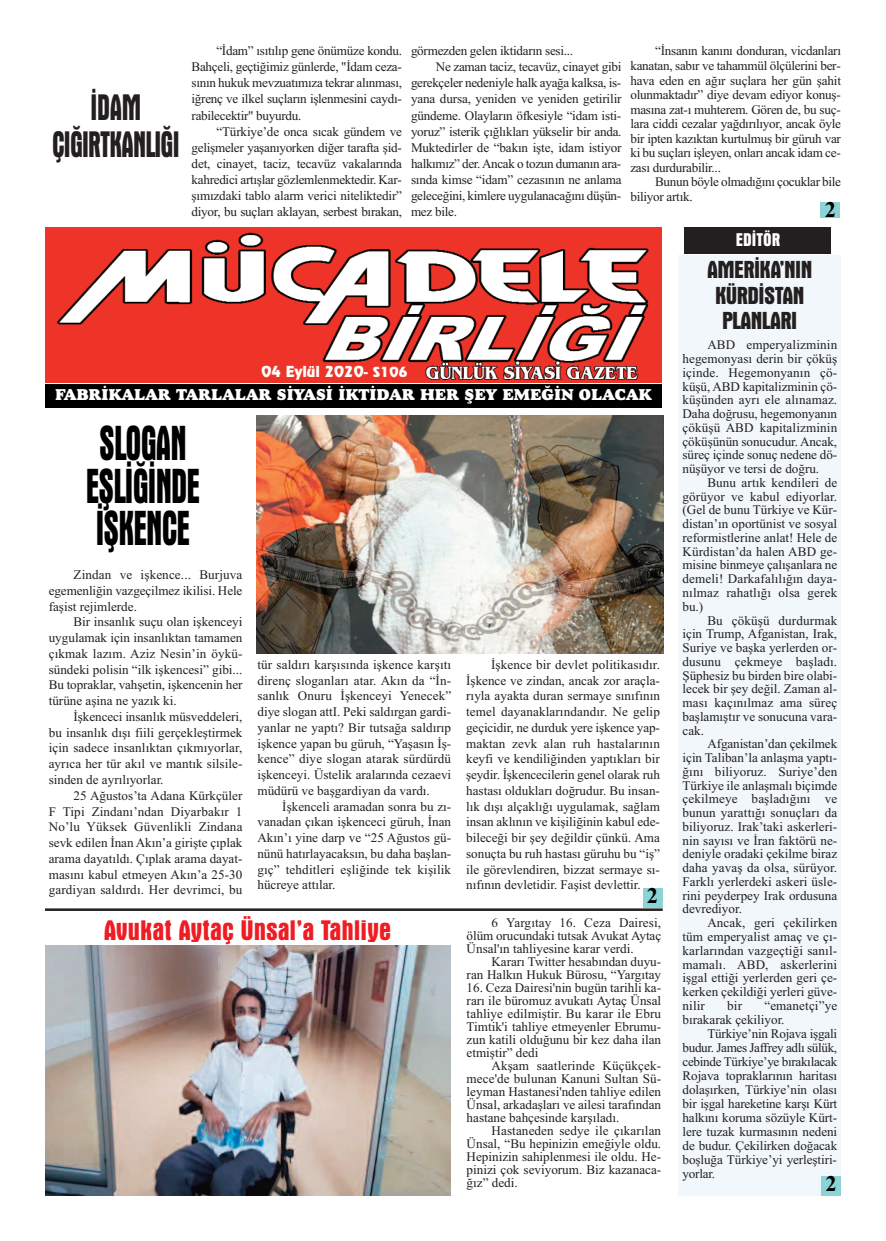
<style>
.page{position:relative;width:886px;height:1241px;background:#fff}
.page>*{position:absolute;margin:0;border:0;box-sizing:border-box;transform-origin:0 0}
.t1{font:700 condensed 50px/42.1px "Aurora BT";letter-spacing:-.025em;color:#000;scale:.7 1}
.t2{font:700 condensed 37.5px/37.4px "Aurora BT";letter-spacing:-.03em;color:#231f20;text-align:center;scale:.75 1}
.t3{font:700 condensed 28.75px "Aurora BT";color:#ee1d23}
.t4{font:700 condensed 25px/25.6px "Aurora BT";letter-spacing:-.025em;color:#231f20;text-align:center}
.t5{font:700 22.5px "Times New Roman";color:#000}
.t6{font:700 condensed 18.75px "Aurora BT";color:#fff}
.t7{font:16.25px "Goudy Heavyface BT";color:#fff}
.t8{font:15px "Revue BT";letter-spacing:-.015em;color:#fff}
.t9{font:13.12px/13.8px "Times New Roman";letter-spacing:-.005em;color:#231f20;text-align:justify}
.t10{font:13.12px/13px "TR Times New Roman";color:#231f20;text-align:justify}
.t11{font:13.12px/14.5px "Times New Roman";letter-spacing:-.025em;color:#231f20}
.s1{font-size:13.75px}
</style>
<div class="page">
<img style="left:45px;top:228px;width:617px;height:154px">
<div style="left:685px;top:228px;width:146px;height:26px;background:#231f20"></div>
<div style="left:45px;top:384px;width:617px;height:23px;background:#000"></div>
<div style="left:679px;top:338px;width:162px;height:857px;background:#f1f7fa"></div>
<div style="left:821px;top:1175px;width:20px;height:20px;background:#8cd3d8"></div>
<img style="left:257px;top:415px;width:407px;height:238px">
<div style="left:679px;top:255px;width:162px;height:82px;background:#f1f7fa"></div>
<img style="left:45px;top:945px;width:406px;height:250px">
<div style="left:643px;top:887px;width:19px;height:20px;background:#8cd3d8"></div>
<hr style="left:45px;top:908px;width:618px;height:2px;background:#231f20">
<div style="left:820px;top:202px;width:20px;height:15px;background:#8cd3d8"></div>
<h2 class="t2" style="left:52px;top:88px;width:172px">İDAM<br>ÇIĞIRTKANLIĞI</h2>
<p class="t9" style="left:192px;top:43px;width:212px;line-height:16px;text-indent:25px">“İdam” ısıtılıp gene önümüze kondu.<br>Bahçeli, geçtiğimiz günlerde, "İdam ceza&shy;sının hukuk mevzuatımıza tekrar alınması, iğrenç ve ilkel suçların işlenmesini caydı&shy;rabilecektir" buyurdu.</p>
<p class="t9" style="left:192px;top:123px;width:212px;line-height:16px;text-indent:25px">“Türkiye’de onca sıcak gündem ve gelişmeler yaşanıyorken diğer tarafta şid&shy;det, cinayet, taciz, tecavüz vakalarında kahredici artışlar gözlemlenmektedir. Kar&shy;şımızdaki tablo alarm verici niteliktedir” diyor, bu suçları aklayan, serbest bırakan,</p>
<p class="t9" style="left:411px;top:44px;width:164px">görmezden gelen iktidarın sesi...</p>
<p class="t9" style="left:436px;top:60px;width:187px">Ne zaman taciz, tecavüz, cinayet gibi</p>
<p class="t11" style="left:411px;top:76px;width:212px">gerekçeler nedeniyle halk ayağa kalksa, is-</p>
<p class="t9" style="left:411px;top:92px;width:212px">yana dursa, yeniden ve yeniden getirilir</p>
<p class="t9" style="left:411px;top:108px;width:212px">gündeme. Olayların öfkesiyle “idam isti-</p>
<p class="t9" style="left:411px;top:124px;width:212px">yoruz” isterik çığlıkları yükselir bir anda.</p>
<p class="t9" style="left:411px;top:140px;width:212px">Muktedirler de “bakın işte, idam istiyor</p>
<p class="t11" style="left:411px;top:156px;width:212px">halkımız” der.Ancak o tozun dumanın ara-</p>
<p class="t9" style="left:411px;top:172px;width:212px">sında kimse “idam” cezasının ne anlama</p>
<p class="t9" style="left:411px;top:188px;width:212px">geleceğini, kimlere uygulanacağını düşün-</p>
<p class="t9" style="left:411px;top:204px;width:48px">mez bile.</p>
<p class="t9" style="left:630px;top:44px;width:212px;line-height:14.5px;text-indent:25px">“İnsanın kanını donduran, vicdanları kanatan, sabır ve tahammül ölçülerini ber&shy;hava eden en ağır suçlara her gün şahit olunmaktadır” diye devam ediyor konuş&shy;masına zat-ı muhterem. Gören de, bu suç&shy;lara ciddi cezalar yağdırılıyor, ancak öyle bir ipten kazıktan kurtulmuş bir güruh var ki bu suçları işleyen, onları ancak idam ce&shy;zası durdurabilir...</p>
<p class="t11" style="left:630px;top:175px;width:212px;text-indent:25px">Bunun böyle olmadığını çocuklar bile biliyor artık.</p>
<h3 class="t5" style="left:825px;top:196px;width:13px">2</h3>
<h3 class="t6" style="left:736px;top:228px;width:46px">EDİTÖR</h3>
<h3 class="t4" style="left:707px;top:256px;width:107px">AMERİKA’NIN<br>KÜRDİSTAN<br>PLANLARI</h3>
<p class="t8" style="left:261px;top:363px;width:148px">04 Eylül 2020<span class="s1">- S106</span></p>
<p class="t7" style="left:55px;top:385px;width:598px">FABRİKALAR TARLALAR SİYASİ İKTİDAR HER ŞEY EMEĞİN OLACAK</p>
<h1 class="t1" style="left:86px;top:422px;width:165px">SLOGAN<br>EŞLİĞİNDE<br>İŞKENCE</h1>
<p class="t9" style="left:49px;top:566px;width:195px;line-height:15.8px;text-indent:25px">Zindan ve işkence... Burjuva egemenliğin vazgeçilmez ikilisi. Hele faşist rejimlerde.</p>
<p class="t9" style="left:49px;top:614px;width:195px;line-height:15.8px;text-indent:25px">Bir insanlık suçu olan işkenceyi uygulamak için insanlıktan tamamen çıkmak lazım. Aziz Nesin’in öykü&shy;sündeki polisin “ilk işkencesi” gibi...<br>Bu topraklar, vahşetin, işkencenin her türüne aşina ne yazık ki.</p>
<p class="t9" style="left:49px;top:708px;width:195px;line-height:15.8px;text-indent:25px">İşkenceci insanlık müsveddeleri, bu insanlık dışı fiili gerçekleştirmek için sadece insanlıktan çıkmıyorlar, ayrıca her tür akıl ve mantık silsile&shy;sinden de ayrılıyorlar.</p>
<p class="t9" style="left:49px;top:787px;width:195px;line-height:15.8px;text-indent:25px">25 Ağustos’ta Adana Kürkçüler F Tipi Zindanı’ndan Diyarbakır 1<br>No’lu Yüksek Güvenlikli Zindana sevk edilen İnan Akın’a girişte çıplak arama dayatıldı. Çıplak arama dayat&shy;masını kabul etmeyen Akın’a 25-30 gardiyan saldırdı. Her devrimci, bu</p>
<p class="t9" style="left:257px;top:656px;width:195px;line-height:15.8px">tür saldırı karşısında işkence karşıtı direnç sloganları atar. Akın da “İn&shy;sanlık Onuru İşkenceyi Yenecek” diye slogan attI. Peki saldırgan gardi&shy;yanlar ne yaptı? Bir tutsağa saldırıp işkence yapan bu güruh, “Yaşasın İş&shy;kence” diye slogan atarak sürdürdü işkenceyi. Üstelik aralarında cezaevi müdürü ve başgardiyan da vardı.</p>
<p class="t9" style="left:257px;top:798px;width:195px;line-height:15.8px;text-indent:25px">İşkenceli aramadan sonra bu zı&shy;vanadan çıkan işkenceci güruh, İnan Akın’ı yine darp ve “25 Ağustos gü&shy;nünü hatırlayacaksın, bu daha başlan&shy;gıç” tehditleri eşliğinde tek kişilik hücreye attılar.</p>
<h3 class="t3" style="left:104px;top:913px;width:289px">Avukat Aytaç Ünsal’a Tahliye</h3>
<p class="t9" style="left:466px;top:656px;width:195px;line-height:15.8px;text-indent:25px">İşkence bir devlet politikasıdır.<br>İşkence ve zindan, ancak zor araçla&shy;rıyla ayakta duran sermaye sınıfının temel dayanaklarındandır. Ne gelip geçicidir, ne durduk yere işkence yap&shy;maktan zevk alan ruh hastalarının keyfi ve kendiliğinden yaptıkları bir şeydir. İşkencecilerin genel olarak ruh hastası oldukları doğrudur. Bu insan&shy;lık dışı alçaklığı uygulamak, sağlam insan aklının ve kişiliğinin kabul ede&shy;bileceği bir şey değildir çünkü. Ama sonuçta bu ruh hastası güruhu bu “iş” ile görevlendiren, bizzat sermaye sı&shy;nıfının devletidir. Faşist devlettir.</p>
<h3 class="t5" style="left:647px;top:882px;width:13px">2</h3>
<p class="t10" style="left:467px;top:916px;width:196px;text-indent:25px">6 Yargıtay 16. Ceza Dairesi, ölüm orucundaki tutsak Avukat Aytaç Ünsal'ın tahliyesine karar verdi.</p>
<p class="t10" style="left:467px;top:955px;width:196px;text-align:right">Kararı Twitter hesabından duyu-<br>ran Halkın Hukuk Bürosu, “Yargıtay</p>
<p class="t10" style="left:467px;top:981px;width:196px">16. Ceza Dairesi'nin bugün tarihli ka&shy;rarı ile büromuz avukatı Aytaç Ünsal tahliye edilmiştir. Bu karar ile Ebru Timtik'i tahliye etmeyenler Ebrumu&shy;zun katili olduğunu bir kez daha ilan etmiştir” dedi</p>
<p class="t10" style="left:467px;top:1059px;width:196px;text-indent:25px">Akşam saatlerinde Küçükçek&shy;mece'de bulunan Kanuni Sultan Sü&shy;leyman Hastanesi'nden tahliye edilen Ünsal, arkadaşları ve ailesi tarafından hastane bahçesinde karşıladı.</p>
<p class="t10" style="left:467px;top:1124px;width:196px;text-indent:25px">Hastaneden sedye ile çıkarılan Ünsal, “Bu hepinizin emeğiyle oldu.<br>Hepinizin sahiplenmesi ile oldu. He&shy;pinizi çok seviyorum. Biz kazanaca&shy;ğız” dedi.</p>
<p class="t9" style="left:682px;top:338px;width:156px;text-indent:25px">ABD emperyalizminin hegemonyası derin bir çöküş içinde. Hegemonyanın çö&shy;küşü, ABD kapitalizminin çö&shy;küşünden ayrı ele alınamaz.<br>Daha doğrusu, hegemonyanın çöküşü ABD kapitalizminin çöküşünün sonucudur. Ancak, süreç içinde sonuç nedene dö&shy;nüşüyor ve tersi de doğru.</p>
<p class="t9" style="left:682px;top:475px;width:156px;text-indent:25px">Bunu artık kendileri de görüyor ve kabul ediyorlar. (Gel de bunu Türkiye ve Kür&shy;distan’ın oportünist ve sosyal reformistlerine anlat! Hele de Kürdistan’da halen ABD ge&shy;misine binmeye çalışanlara ne demeli! Darkafalılığın daya&shy;nılmaz rahatlığı olsa gerek bu.)</p>
<p class="t9" style="left:682px;top:613px;width:156px;text-indent:25px">Bu çöküşü durdurmak için Trump, Afganistan, Irak, Suriye ve başka yerlerden or&shy;dusunu çekmeye başladı.<br>Şüphesiz bu birden bire olabi&shy;lecek bir şey değil. Zaman al&shy;ması kaçınılmaz ama süreç başlamıştır ve sonucuna vara&shy;cak.</p>
<p class="t9" style="left:682px;top:736px;width:156px;text-indent:25px">Afganistan’dan çekilmek için Taliban’la anlaşma yaptı&shy;ğını biliyoruz. Suriye’den Türkiye ile anlaşmalı biçimde çekilmeye başladığını ve bunun yarattığı sonuçları da biliyoruz. Irak’taki askerleri&shy;nin sayısı ve İran faktörü ne&shy;deniyle oradaki çekilme biraz daha yavaş da olsa, sürüyor.<br>Farklı yerlerdeki askeri üsle&shy;rini peyderpey Irak ordusuna devrediyor.</p>
<p class="t9" style="left:682px;top:915px;width:156px;text-indent:25px">Ancak, geri çekilirken tüm emperyalist amaç ve çı&shy;karlarından vazgeçtiği sanıl&shy;mamalı. ABD, askerlerini işgal ettiği yerlerden geri çe&shy;kerken çekildiği yerleri güve&shy;nilir</p>
<p class="t9" style="left:682px;top:998px;width:156px;text-indent:82px">“emanetçi”ye bırakarak çekiliyor.</p>
<p class="t9" style="left:682px;top:1025px;width:156px;text-indent:25px">Türkiye’nin Rojava işgali budur. James Jaffrey adlı sülük, cebinde Türkiye’ye bırakılacak Rojava topraklarının haritası dolaşırken, Türkiye’nin olası bir işgal hareketine karşı Kürt halkını koruma sözüyle Kürt&shy;lere tuzak kurmasının nedeni de budur. Çekilirken doğacak boşluğa Türkiye’yi yerleştiri&shy;yorlar.</p>
<p class="t9" style="left:727px;top:998px;width:16px">bir</p>
<h3 class="t5" style="left:825px;top:1169px;width:13px">2</h3>
</div>
